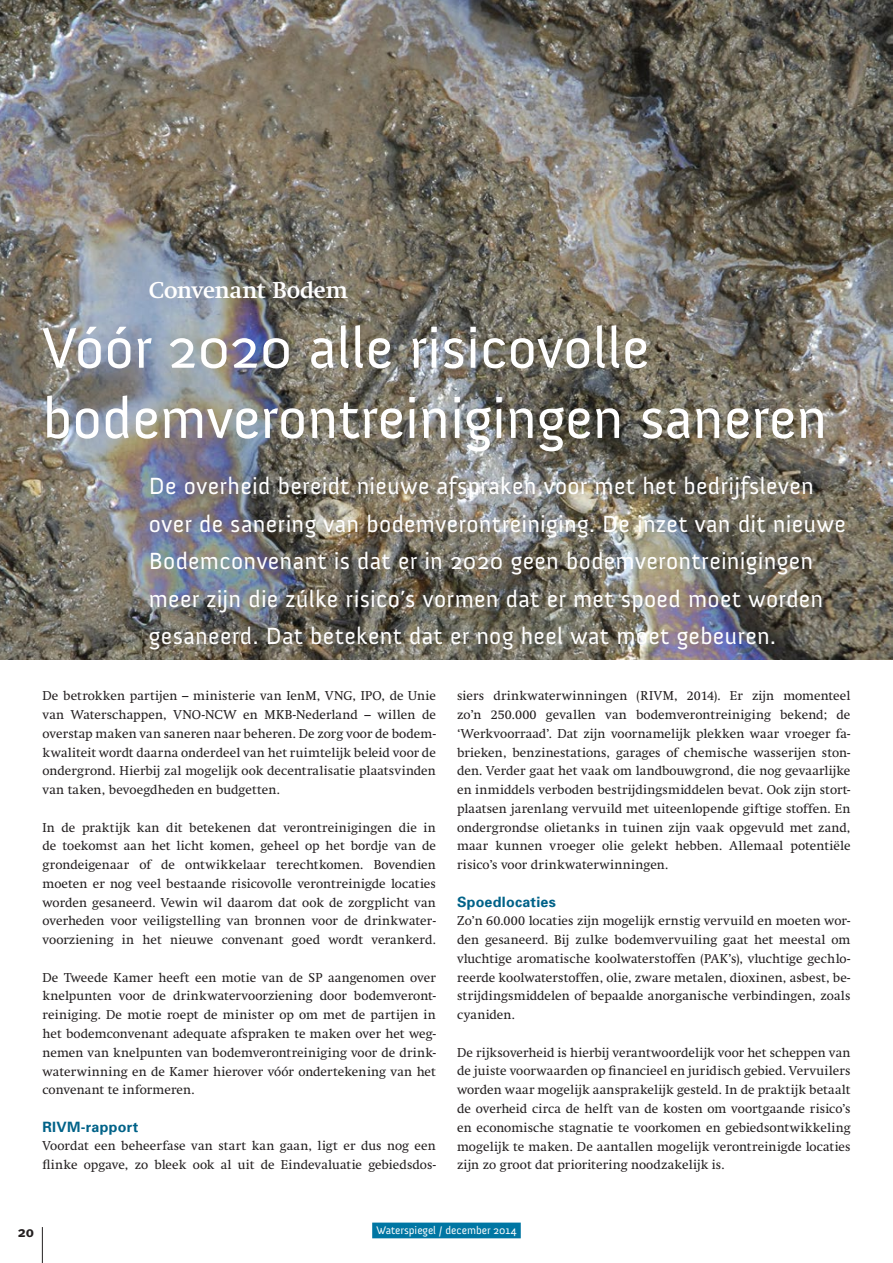
<style>
.page{position:relative;width:893px;height:1263px;background:#fff}
.page>*{position:absolute;margin:0;border:0;box-sizing:border-box;transform-origin:0 0}
.t1{font:58.5px/70.2px "Anivers";color:#fff}
.t2{font:24px/37.5px "Anivers";letter-spacing:.015em;color:#fff}
.t3{font:700 22.5px "Swift";letter-spacing:-.005em;color:#fff}
.t4{font:700 15px "Meta Plus";color:#231f20}
.t5{font:700 14.25px "Univers";letter-spacing:.015em;color:#006288}
.t6{font:12.75px/18.8px "Swift";letter-spacing:.01em;color:#231f20;text-align:justify}
.t7{font:11.25px "Anivers";color:#fff}
</style>
<div class="page">
<hr style="left:42px;top:1227px;width:1px;height:36px;background:#231f20">
<div style="left:372px;top:1222px;width:149px;height:16px;background:#0076a3"></div>
<img style="left:0;top:0;width:893px;height:660px">
<h3 class="t3" style="left:149px;top:276px;width:201px">Convenant Bodem</h3>
<h1 class="t1" style="left:43px;top:314px;width:786px">Vóór 2020 alle risicovolle bodemverontreinigingen saneren</h1>
<p class="t2" style="left:149px;top:468px;width:698px">De overheid bereidt nieuwe afspraken voor met het bedrijfsleven over de sanering van bodemverontreiniging. De inzet van dit nieuwe Bodemconvenant is dat er in 2020 geen bodemverontreinigingen meer zijn die zúlke risico’s vormen dat er met spoed moet worden gesaneerd. Dat betekent dat er nog heel wat moet gebeuren.</p>
<p class="t6" style="left:43px;top:687px;width:395px">De betrokken partijen – ministerie van IenM, VNG, IPO, de Unie van Waterschappen, VNO-NCW en MKB-Nederland – willen de overstap maken van saneren naar beheren. De zorg voor de bodem&shy;kwaliteit wordt daarna onderdeel van het ruimtelijk beleid voor de ondergrond. Hierbij zal mogelijk ook decentralisatie plaatsvinden van taken, bevoegdheden en budgetten.</p>
<p class="t6" style="left:43px;top:818px;width:395px">In de praktijk kan dit betekenen dat verontreinigingen die in de toekomst aan het licht komen, geheel op het bordje van de grondeigenaar of de ontwikkelaar terechtkomen. Bovendien moeten er nog veel bestaande risicovolle verontreinigde locaties worden gesaneerd. Vewin wil daarom dat ook de zorgplicht van overheden voor veiligstelling van bronnen voor de drinkwater&shy;voorziening in het nieuwe convenant goed wordt verankerd.</p>
<p class="t6" style="left:43px;top:968px;width:395px">De Tweede Kamer heeft een motie van de SP aangenomen over knelpunten voor de drinkwatervoorziening door bodemveront&shy;reiniging. De motie roept de minister op om met de partijen in het bodemconvenant adequate afspraken te maken over het weg&shy;nemen van knelpunten van bodemverontreiniging voor de drink&shy;waterwinning en de Kamer hierover vóór ondertekening van het convenant te informeren.</p>
<p class="t5" style="left:43px;top:1117px;width:97px">RIVM-rapport</p>
<p class="t6" style="left:43px;top:1137px;width:395px">Voordat een beheerfase van start kan gaan, ligt er dus nog een flinke opgave, zo bleek ook al uit de Eindevaluatie gebiedsdos-</p>
<p class="t6" style="left:457px;top:687px;width:395px">siers drinkwaterwinningen (RIVM, 2014). Er zijn momenteel zo’n 250.000 gevallen van bodemverontreiniging bekend; de ‘Werkvoorraad’. Dat zijn voornamelijk plekken waar vroeger fa&shy;brieken, benzinestations, garages of chemische wasserijen ston&shy;den. Verder gaat het vaak om landbouwgrond, die nog gevaarlijke en inmiddels verboden bestrijdingsmiddelen bevat. Ook zijn stort&shy;plaatsen jarenlang vervuild met uiteenlopende giftige stoffen. En ondergrondse olietanks in tuinen zijn vaak opgevuld met zand, maar kunnen vroeger olie gelekt hebben. Allemaal potentiële risico’s voor drinkwaterwinningen.</p>
<p class="t5" style="left:457px;top:892px;width:100px">Spoedlocaties</p>
<p class="t6" style="left:457px;top:912px;width:395px">Zo’n 60.000 locaties zijn mogelijk ernstig vervuild en moeten wor&shy;den gesaneerd. Bij zulke bodemvervuiling gaat het meestal om vluchtige aromatische koolwaterstoffen (PAK’s), vluchtige gechlo&shy;reerde koolwaterstoffen, olie, zware metalen, dioxinen, asbest, be&shy;strijdingsmiddelen of bepaalde anorganische verbindingen, zoals cyaniden.</p>
<p class="t6" style="left:457px;top:1043px;width:395px">De rijksoverheid is hierbij verantwoordelijk voor het scheppen van de juiste voorwaarden op financieel en juridisch gebied. Vervuilers worden waar mogelijk aansprakelijk gesteld. In de praktijk betaalt de overheid circa de helft van de kosten om voortgaande risico’s en economische stagnatie te voorkomen en gebiedsontwikkeling mogelijk te maken. De aantallen mogelijk verontreinigde locaties zijn zo groot dat prioritering noodzakelijk is.</p>
<p class="t4" style="left:18px;top:1223px;width:18px">20</p>
<p class="t7" style="left:376px;top:1224px;width:142px">Waterspiegel / december 2014</p>
</div>
